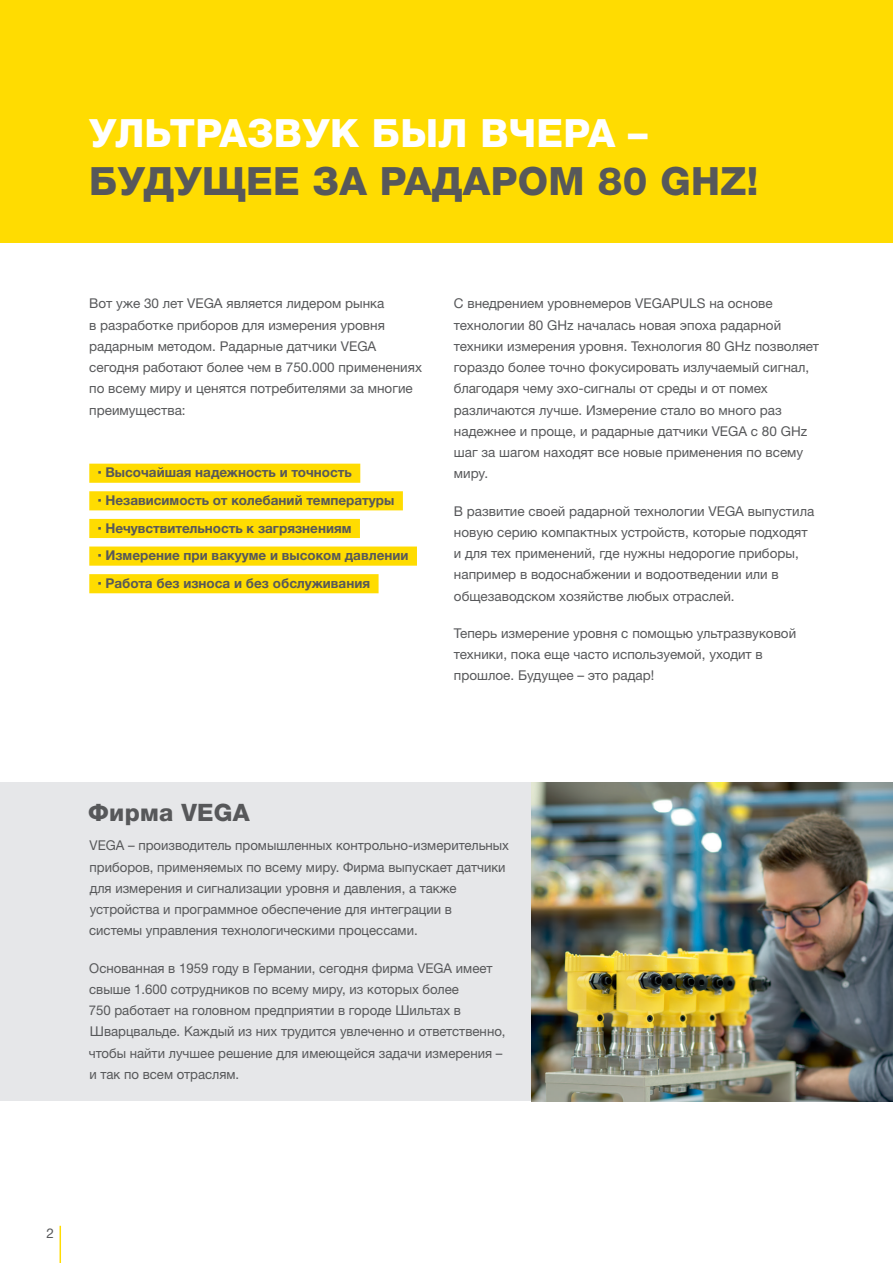
<style>
.page{position:relative;width:893px;height:1263px;background:#fff}
.page>*{position:absolute;margin:0;border:0;box-sizing:border-box;transform-origin:0 0}
.t1{font:800 39px "Helvetica Neue LTW1 G";letter-spacing:.01em;color:#57585a}
.t2{font:800 39px "Helvetica Neue LTW1 G";letter-spacing:.01em;color:#fff}
.t3{font:800 24px "Helvetica Neue LTW1 G";letter-spacing:.01em;color:#57585a}
.t4{font:13.5px/21.3px "Helvetica Neue LTW1 G";color:#57585a}
.t5{font:700 13.5px "Helvetica Neue LTW1 G";color:#57585a}
.s1{font-family:"Helvetica Linotype"}
</style>
<div class="page">
<hr style="left:60px;top:1226px;width:1px;height:37px;background:#ffdc01">
<div style="left:0;top:782px;width:893px;height:319px;background:#e6e7e9"></div>
<div style="left:0;top:0;width:893px;height:242px;background:#ffdc01"></div>
<img style="left:531px;top:782px;width:362px;height:319px">
<div style="left:89px;top:464px;width:271px;height:19px;background:#ffdc01"></div>
<div style="left:89px;top:491px;width:314px;height:19px;background:#ffdc01"></div>
<div style="left:89px;top:519px;width:271px;height:19px;background:#ffdc01"></div>
<div style="left:89px;top:546px;width:328px;height:20px;background:#ffdc01"></div>
<div style="left:89px;top:574px;width:290px;height:19px;background:#ffdc01"></div>
<h1 class="t2" style="left:89px;top:110px;width:560px">УЛЬТРАЗВУК БЫЛ ВЧЕРА –</h1>
<h1 class="t1" style="left:89px;top:158px;width:670px">БУДУЩЕЕ ЗА РАДАРОМ 80 GHZ!</h1>
<p class="t4" style="left:89px;top:293px;width:334px">Вот уже 30 лет VEGA является лидером рынка<br>в разработке приборов для измерения уровня радарным методом. Радарные датчики VEGA сегодня работают более чем в 750.000 применениях по всему миру и ценятся потребителями за многие преимущества:</p>
<p class="t4" style="left:454px;top:293px;width:367px">С внедрением уровнемеров VEGAPULS на основе технологии 80 GHz началась новая эпоха радарной техники измерения уровня. Технология 80 GHz позволяет гораздо более точно фокусировать излучаемый сигнал, благодаря чему эхо-сигналы от среды и от помех различаются лучше. Измерение стало во много раз надежнее и проще, и радарные датчики VEGA с 80 GHz шаг за шагом находят все новые применения по всему миру.</p>
<p class="t4" style="left:454px;top:500px;width:362px">В развитие своей радарной технологии VEGA выпустила новую серию компактных устройств, которые подходят и для тех применений, где нужны недорогие приборы, например в водоснабжении и водоотведении или в общезаводском хозяйстве любых отраслей.</p>
<p class="t4" style="left:454px;top:622px;width:344px">Теперь измерение уровня с помощью ультразвуковой техники, пока еще часто используемой, уходит в прошлое. Будущее – это радар!</p>
<p class="t5" style="left:98px;top:464px;width:256px"><span class="s1">▪</span> Высочайшая надежность и точность</p>
<p class="t5" style="left:98px;top:492px;width:298px"><span class="s1">▪</span> Независимость от колебаний температуры</p>
<p class="t5" style="left:98px;top:520px;width:255px"><span class="s1">▪</span> Нечувствительность к загрязнениям</p>
<p class="t5" style="left:98px;top:547px;width:312px"><span class="s1">▪</span> Измерение при вакууме и высоком давлении</p>
<p class="t5" style="left:98px;top:575px;width:274px"><span class="s1">▪</span> Работа без износа и без обслуживания</p>
<h2 class="t3" style="left:88px;top:798px;width:163px">Фирма VEGA</h2>
<p class="t4" style="left:89px;top:835px;width:421px">VEGA – производитель промышленных контрольно-измерительных приборов, применяемых по всему миру. Фирма выпускает датчики для измерения и сигнализации уровня и давления, а также устройства и программное обеспечение для интеграции в<br>системы управления технологическими процессами.</p>
<p class="t4" style="left:89px;top:957px;width:418px">Основанная в 1959 году в Германии, сегодня фирма VEGA имеет свыше 1.600 сотрудников по всему миру, из которых более<br>750 работает на головном предприятии в городе Шильтах в Шварцвальде. Каждый из них трудится увлеченно и ответственно, чтобы найти лучшее решение для имеющейся задачи измерения – и так по всем отраслям.</p>
<p class="t4" style="left:47px;top:1223px;width:9px">2</p>
</div>
